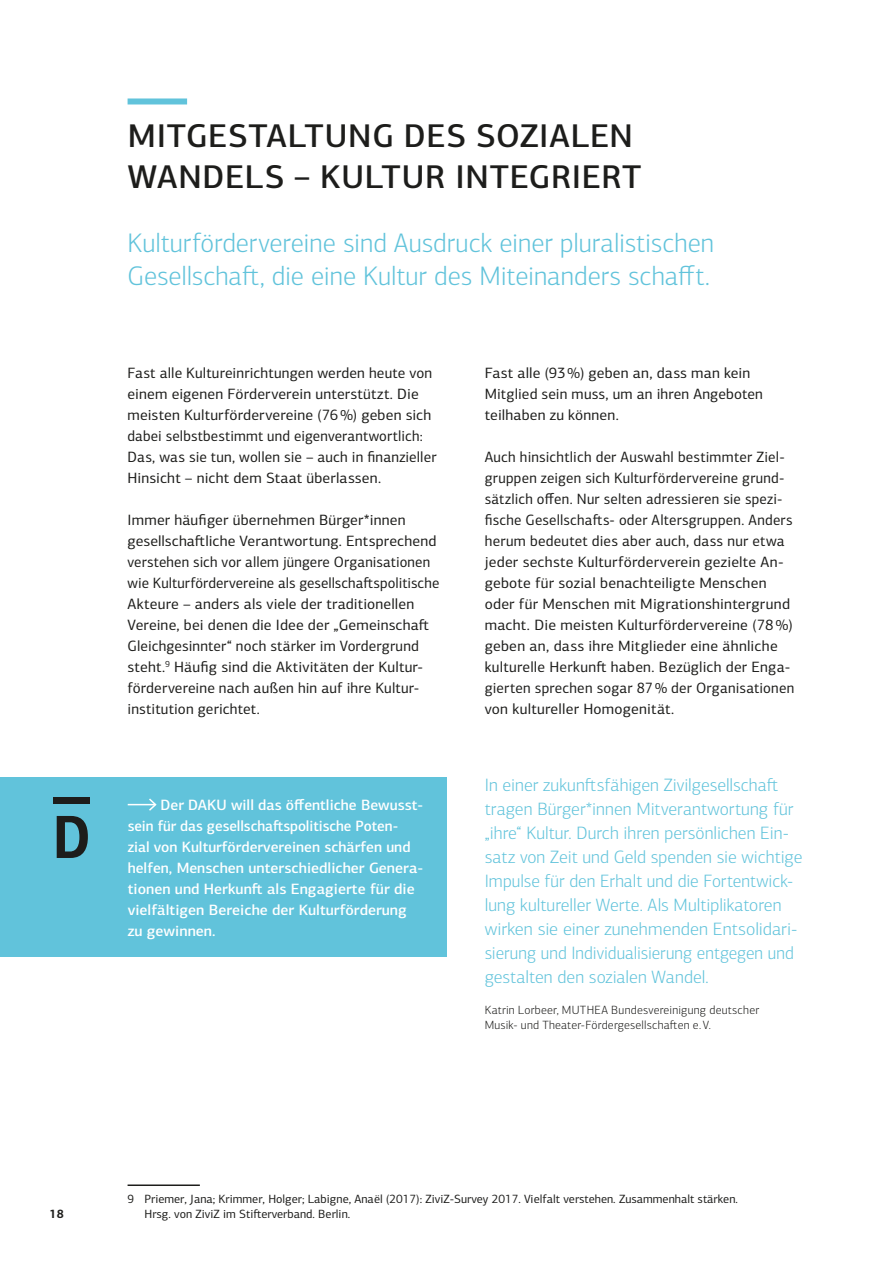
<style>
.page{position:relative;width:893px;height:1263px;background:#fff}
.page>*{position:absolute;margin:0;border:0;box-sizing:border-box;transform-origin:0 0}
.t1{font:500 33px/40.5px "PF Centro Sans Pro";letter-spacing:.02em;color:#1d1d1b}
.t2{font:300 27px/33px "PF Centro Sans Pro";letter-spacing:-.005em;color:#61c3db}
.t3{font:300 18px/24px "PF Centro Sans Pro";color:#61c3db}
.t4{font:15px/21px "PF Centro Sans Pro";letter-spacing:.01em;color:#1d1d1b}
.t5{font:500 15px/21px "PF Centro Sans Pro";color:#fff}
.t6{font:12px/15px "PF Centro Sans Pro";color:#1d1d1b}
.t7{font:300 12px/15px "PF Centro Sans Pro";letter-spacing:.02em;color:#1d1d1b}
.t8{font:700 12px "PF Centro Sans Pro";color:#1d1d1b}
</style>
<div class="page">
<div style="left:0;top:777px;width:447px;height:180px;background:#61c3db"></div>
<svg style="left:128px;top:798px;width:29px;height:13px"></svg>
<div style="left:128px;top:98px;width:59px;height:6px;background:#61c3db"></div>
<svg style="left:57px;top:816px;width:31px;height:42px"></svg>
<div style="left:53px;top:797px;width:36px;height:7px;background:#1d1d1b"></div>
<hr style="left:128px;top:1184px;width:72px;height:2px;background:#1d1d1b">
<h1 class="t1" style="left:128px;top:115px;width:515px">MITGESTALTUNG DES SOZIALEN<br>WANDELS – KULTUR INTEGRIERT</h1>
<h2 class="t2" style="left:128px;top:227px;width:588px">Kulturfördervereine sind Ausdruck einer pluralistischen<br>Gesellschaft, die eine Kultur des Miteinanders schafft.</h2>
<p class="t4" style="left:128px;top:362px;width:311px">Fast alle Kultureinrichtungen werden heute von einem eigenen Förderverein unterstützt. Die meisten Kulturfördervereine (76%) geben sich dabei selbstbestimmt und eigenverantwortlich:<br>Das, was sie tun, wollen sie – auch in finanzieller Hinsicht – nicht dem Staat überlassen.</p>
<p class="t4" style="left:128px;top:509px;width:313px">Immer häufiger übernehmen Bürger*innen gesellschaftliche Verantwortung. Entsprechend verstehen sich vor allem jüngere Organisationen wie Kulturfördervereine als gesellschaftspolitische Akteure – anders als viele der traditionellen Vereine, bei denen die Idee der „Gemeinschaft Gleichgesinnter“ noch stärker im Vordergrund steht.<sup>9</sup> Häufig sind die Aktivitäten der Kultur&shy;fördervereine nach außen hin auf ihre Kultur&shy;institution gerichtet.</p>
<p class="t5" style="left:128px;top:794px;width:297px;text-indent:33px">Der DAKU will das öffentliche Bewusst&shy;sein für das gesellschaftspolitische Poten&shy;zial von Kulturfördervereinen schärfen und helfen, Menschen unterschiedlicher Genera&shy;tionen und Herkunft als Engagierte für die vielfältigen Bereiche der Kulturförderung zu gewinnen.</p>
<p class="t4" style="left:485px;top:362px;width:280px">Fast alle (93%) geben an, dass man kein<br>Mitglied sein muss, um an ihren Angeboten teilhaben zu können.</p>
<p class="t4" style="left:485px;top:446px;width:311px">Auch hinsichtlich der Auswahl bestimmter Ziel&shy;gruppen zeigen sich Kulturfördervereine grund&shy;sätzlich offen. Nur selten adressieren sie spezi&shy;fische Gesellschafts- oder Altersgruppen. Anders herum bedeutet dies aber auch, dass nur etwa jeder sechste Kulturförderverein gezielte An&shy;gebote für sozial benachteiligte Menschen oder für Menschen mit Migrationshintergrund macht. Die meisten Kulturfördervereine (78%) geben an, dass ihre Mitglieder eine ähnliche kulturelle Herkunft haben. Bezüglich der Enga&shy;gierten sprechen sogar 87% der Organisationen von kultureller Homogenität.</p>
<p class="t3" style="left:485px;top:773px;width:319px">In einer zukunftsfähigen Zivilgesellschaft tragen Bürger*innen Mitverantwortung für „ihre“ Kultur. Durch ihren persönlichen Ein&shy;satz von Zeit und Geld spenden sie wichtige Impulse für den Erhalt und die Fortentwick&shy;lung kultureller Werte. Als Multiplikatoren wirken sie einer zunehmenden Entsolidari&shy;sierung und Individualisierung entgegen und gestalten den sozialen Wandel.</p>
<p class="t7" style="left:485px;top:1002px;width:276px">Katrin Lorbeer, MUTHEA Bundesvereinigung deutscher<br>Musik- und Theater-Fördergesellschaften e.V.</p>
<p class="t8" style="left:50px;top:1206px;width:16px">18</p>
<p class="t6" style="left:145px;top:1191px;width:595px;text-indent:-17px">9 Priemer, Jana; Krimmer, Holger; Labigne, Anaël (2017): ZiviZ-Survey 2017. Vielfalt verstehen. Zusammenhalt stärken.<br>Hrsg. von ZiviZ im Stifterverband. Berlin.</p>
</div>
